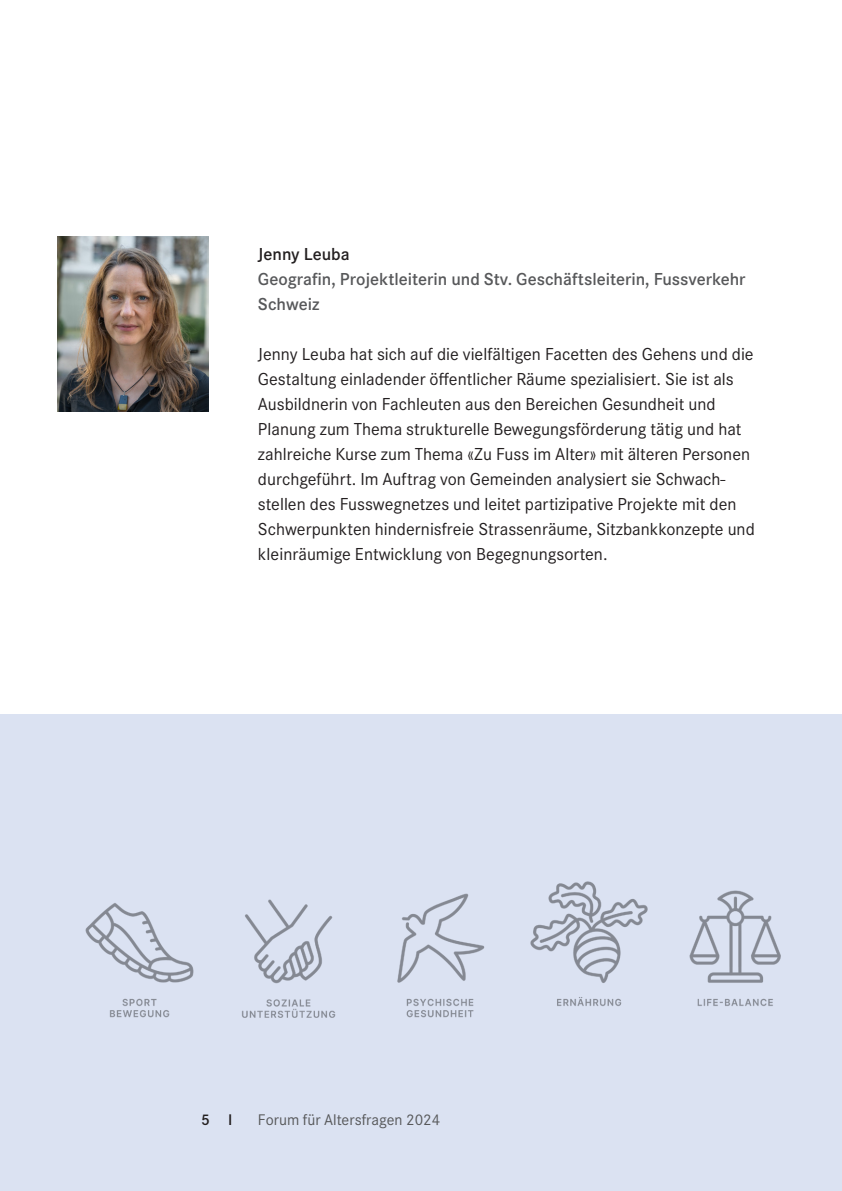
<style>
.page{position:relative;width:842px;height:1191px;background:#fff}
.page>*{position:absolute;margin:0;border:0;box-sizing:border-box;transform-origin:0 0}
.B_Lauftext_Light{font:18px/25px "Corporate S";color:#231f20}
.B_Lauftext_Light-2{font:600 18px/25px "Corporate S";color:#57585a}
.B_Lauftext_Light-3{font:600 18px "Corporate S";color:#231f20}
.t1{font:16px "Corporate S";color:#57585a}
.t2{font:600 16px "Corporate S";color:#231f20}
</style>
<div class="page">
<div style="left:0;top:714px;width:842px;height:477px;background:#dbe2f2"></div>
<img style="left:58px;top:236px;width:150px;height:175px">
<img style="left:560px;top:881px;width:55px;height:125px">
<img style="left:615px;top:890px;width:166px;height:116px">
<img style="left:409px;top:883px;width:151px;height:135px">
<img style="left:259px;top:899px;width:150px;height:119px">
<img style="left:85px;top:903px;width:174px;height:115px">
<p class="B_Lauftext_Light-3" style="left:258px;top:241px;width:93px">Jenny Leuba</p>
<p class="B_Lauftext_Light-2" style="left:258px;top:265px;width:489px">Geografin, Projektleiterin und Stv. Geschäftsleiterin, Fussverkehr<br>Schweiz</p>
<p class="B_Lauftext_Light" style="left:258px;top:340px;width:497px">Jenny Leuba hat sich auf die vielfältigen Facetten des Gehens und die<br>Gestaltung einladender öffentlicher Räume spezialisiert. Sie ist als</p>
<p class="B_Lauftext_Light" style="left:258px;top:390px;width:498px">Ausbildnerin von Fachleuten aus den Bereichen Gesundheit und Planung zum Thema strukturelle Bewegungsförderung tätig und hat zahlreiche Kurse zum Thema «Zu Fuss im Alter» mit älteren Personen durchgeführt. Im Auftrag von Gemeinden analysiert sie Schwach&shy;stellen des Fusswegnetzes und leitet partizipative Projekte mit den Schwerpunkten hindernisfreie Strassenräume, Sitzbankkonzepte und kleinräumige Entwicklung von Begegnungsorten.</p>
<p class="t2" style="left:201px;top:1109px;width:33px">5 I</p>
<p class="t1" style="left:258px;top:1109px;width:184px">Forum für Altersfragen 2024</p>
</div>
